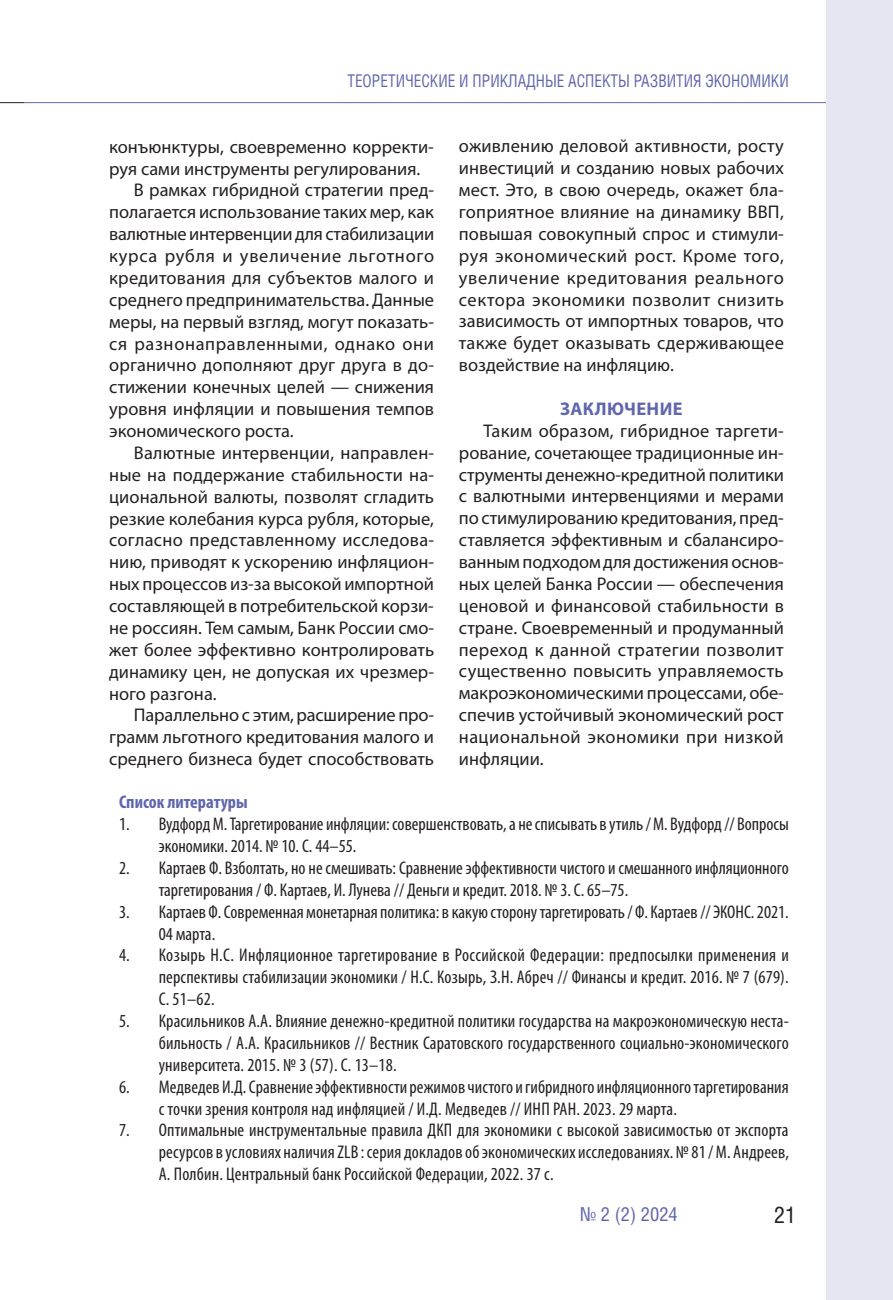
<style>
.page{position:relative;width:893px;height:1300px;background:#fff}
.page>*{position:absolute;margin:0;border:0;box-sizing:border-box;transform-origin:0 0}
.t1{font:22.75px "Helios Cond";color:#231f20}
.t2{font:19.25px "Helios Cond";color:#6066ae}
.t3{font:18.38px/21.9px "Myriad Pro";color:#231f20;text-align:justify}
.t4{font:condensed 18.38px/21.9px "Myriad Pro";color:#231f20}
.t5{font:18.38px "Myriad Pro";letter-spacing:.04em;color:#231f20}
.t6{font:18.38px "Myriad Pro";letter-spacing:.035em;color:#231f20}
.t7{font:700 condensed 18.38px "Myriad Pro";color:#6066ae}
.t8{font:700 18.38px "Myriad Pro";letter-spacing:.02em;color:#6066ae}
.t9{font:17.5px "Helios Cond";color:#6066ae;scale:.9 1}
</style>
<div class="page">
<svg style="left:0;top:102px;width:25px;height:1px"></svg>
<hr style="left:25px;top:102px;width:868px;height:1px;background:#6066ae">
<div style="left:826px;top:0;width:67px;height:1300px;background:#e6e5f2"></div>
<p class="t9" style="left:347px;top:70px;width:492px">ТЕОРЕТИЧЕСКИЕ И ПРИКЛАДНЫЕ АСПЕКТЫ РАЗВИТИЯ ЭКОНОМИКИ</p>
<p class="t3" style="left:109px;top:135px;width:326px">конъюнктуры, своевременно корректи-</p>
<p class="t3" style="left:109px;top:157px;width:313px">руя сами инструменты регулирования.</p>
<p class="t3" style="left:134px;top:179px;width:302px">В рамках гибридной стратегии пред-</p>
<p class="t3" style="left:109px;top:201px;width:326px">полагается использование таких мер, как</p>
<p class="t3" style="left:109px;top:223px;width:327px">валютные интервенции для стабилизации</p>
<p class="t5" style="left:109px;top:245px;width:326px">курса рубля и увеличение льготного</p>
<p class="t3" style="left:109px;top:266px;width:326px">кредитования для субъектов малого и</p>
<p class="t3" style="left:109px;top:288px;width:326px">среднего предпринимательства. Данные</p>
<p class="t3" style="left:109px;top:310px;width:326px">меры, на первый взгляд, могут показать-</p>
<p class="t6" style="left:109px;top:332px;width:326px">ся разнонаправленными, однако они</p>
<p class="t3" style="left:109px;top:354px;width:326px">органично дополняют друг друга в до-</p>
<p class="t3" style="left:109px;top:376px;width:326px">стижении конечных целей — снижения</p>
<p class="t3" style="left:109px;top:398px;width:326px">уровня инфляции и повышения темпов</p>
<p class="t3" style="left:109px;top:420px;width:186px">экономического роста.</p>
<p class="t3" style="left:134px;top:441px;width:302px">Валютные интервенции, направлен-</p>
<p class="t3" style="left:109px;top:463px;width:326px">ные на поддержание стабильности на-</p>
<p class="t3" style="left:109px;top:485px;width:326px">циональной валюты, позволят сгладить</p>
<p class="t3" style="left:109px;top:507px;width:326px">резкие колебания курса рубля, которые,</p>
<p class="t3" style="left:109px;top:529px;width:327px">согласно представленному исследова-</p>
<p class="t3" style="left:109px;top:551px;width:326px">нию, приводят к ускорению инфляцион-</p>
<p class="t3" style="left:109px;top:573px;width:326px">ных процессов из-за высокой импортной</p>
<p class="t3" style="left:109px;top:594px;width:326px">составляющей в потребительской корзи-</p>
<p class="t3" style="left:109px;top:616px;width:326px">не россиян. Тем самым, Банк России смо-</p>
<p class="t3" style="left:109px;top:638px;width:327px">жет более эффективно контролировать</p>
<p class="t3" style="left:109px;top:660px;width:326px">динамику цен, не допуская их чрезмер-</p>
<p class="t3" style="left:109px;top:682px;width:109px">ного разгона.</p>
<p class="t3" style="left:134px;top:704px;width:302px">Параллельно с этим, расширение про-</p>
<p class="t3" style="left:109px;top:726px;width:326px">грамм льготного кредитования малого и</p>
<p class="t3" style="left:109px;top:748px;width:326px">среднего бизнеса будет способствовать</p>
<p class="t3" style="left:459px;top:135px;width:327px">оживлению деловой активности, росту инвестиций и созданию новых рабочих мест. Это, в свою очередь, окажет бла&shy;гоприятное влияние на динамику ВВП, повышая совокупный спрос и стимули&shy;руя экономический рост. Кроме того, увеличение кредитования реального сектора экономики позволит снизить зависимость от импортных товаров, что также будет оказывать сдерживающее воздействие на инфляцию.</p>
<p class="t8" style="left:560px;top:397px;width:124px">ЗАКЛЮЧЕНИЕ</p>
<p class="t3" style="left:459px;top:419px;width:327px;text-indent:25px">Таким образом, гибридное таргети&shy;рование, сочетающее традиционные ин&shy;струменты денежно-кредитной политики с валютными интервенциями и мерами по стимулированию кредитования, пред&shy;ставляется эффективным и сбалансиро&shy;ванным подходом для достижения основ&shy;ных целей Банка России — обеспечения ценовой и финансовой стабильности в стране. Своевременный и продуманный переход к данной стратегии позволит существенно повысить управляемость макроэкономическими процессами, обе&shy;спечив устойчивый экономический рост национальной экономики при низкой инфляции.</p>
<p class="t7" style="left:119px;top:791px;width:130px">Список литературы</p>
<p class="t4" style="left:159px;top:813px;width:632px;text-indent:-40px">1. Вудфорд М. Таргетирование инфляции: совершенствовать, а не списывать в утиль / М. Вудфорд // Вопросы экономики. 2014. № 10. С. 44–55.</p>
<p class="t4" style="left:159px;top:857px;width:632px;text-indent:-40px">2. Картаев Ф. Взболтать, но не смешивать: Сравнение эффективности чистого и смешанного инфляционного таргетирования / Ф. Картаев, И. Лунева // Деньги и кредит. 2018. № 3. С. 65–75.</p>
<p class="t4" style="left:159px;top:900px;width:632px;text-indent:-40px">3. Картаев Ф. Современная монетарная политика: в какую сторону таргетировать / Ф. Картаев // ЭКОНС. 2021.<br>04 марта.</p>
<p class="t4" style="left:159px;top:944px;width:632px;text-align:justify;text-indent:-40px">4. Козырь Н.С. Инфляционное таргетирование в Российской Федерации: предпосылки применения и перспективы стабилизации экономики / Н.С. Козырь, З.Н. Абреч // Финансы и кредит. 2016. № 7 (679).<br>С. 51–62.</p>
<p class="t4" style="left:159px;top:1010px;width:632px;text-align:justify;text-indent:-40px">5. Красильников А.А. Влияние денежно-кредитной политики государства на макроэкономическую неста&shy;бильность / А.А. Красильников // Вестник Саратовского государственного социально-экономического университета. 2015. № 3 (57). С. 13–18.</p>
<p class="t4" style="left:159px;top:1075px;width:631px;text-indent:-40px">6. Медведев И.Д. Сравнение эффективности режимов чистого и гибридного инфляционного таргетирования с точки зрения контроля над инфляцией / И.Д. Медведев // ИНП РАН. 2023. 29 марта.</p>
<p class="t4" style="left:159px;top:1119px;width:632px;text-align:justify;text-indent:-40px">7. Оптимальные инструментальные правила ДКП для экономики c высокой зависимостью от экспорта ресурсов в условиях наличия ZLB : серия докладов об экономических исследованиях. № 81 / М. Андреев, А. Полбин. Центральный банк Российской Федерации, 2022. 37 с.</p>
<p class="t2" style="left:580px;top:1203px;width:99px">№ 2 (2) 2024</p>
<p class="t1" style="left:774px;top:1200px;width:23px">21</p>
</div>
